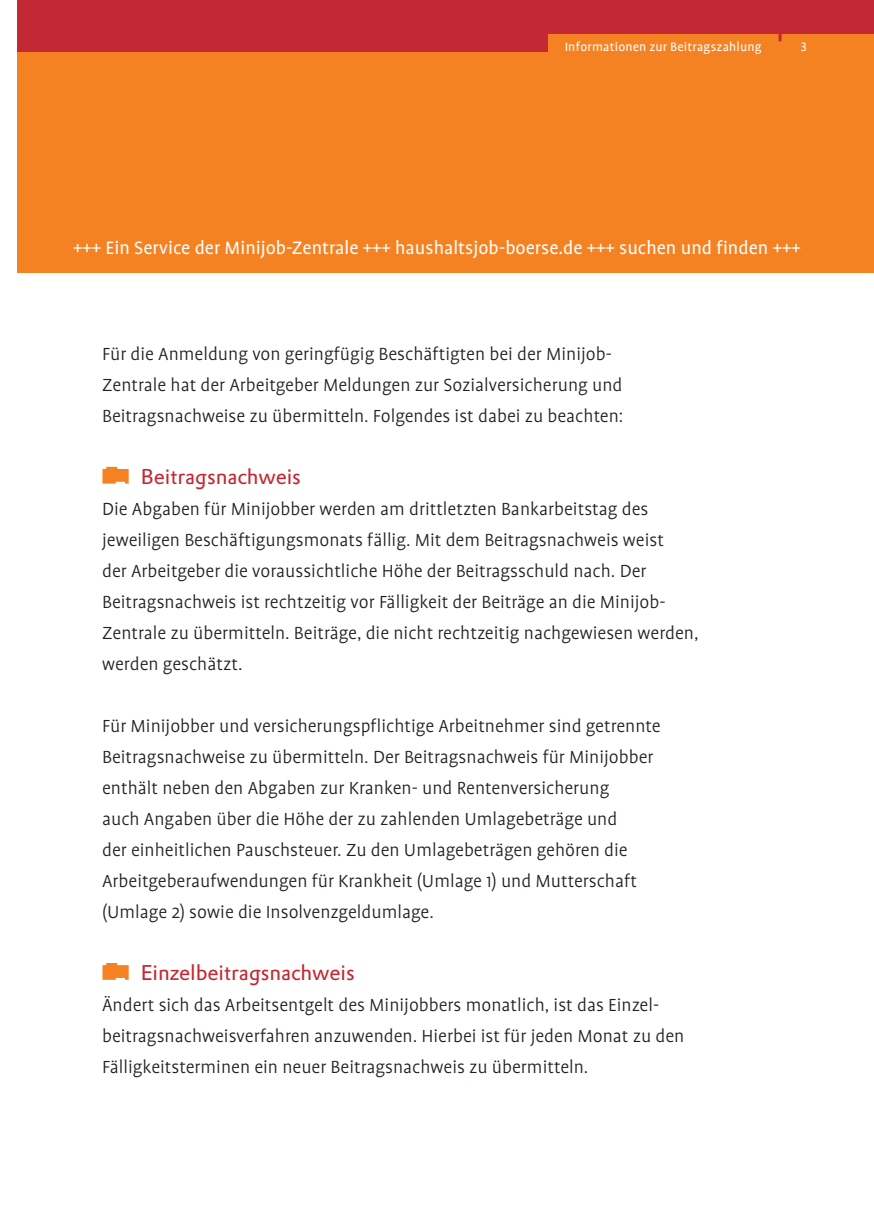
<style>
.page{position:relative;width:874px;height:1225px;background:#fff}
.page>*{position:absolute;margin:0;border:0;box-sizing:border-box;transform-origin:0 0}
.t1{font:21px "DTL Prokyon T";color:#c32834}
.t2{font:20.4px "Profile";color:#fff}
.t3{font:300 20px/31px "Profile";color:#231f20}
.t4{font:14px "Profile";letter-spacing:.015em;color:#fff}
.t5{font:14px "Profile NO";color:#fff}
</style>
<div class="page">
<div style="left:17px;top:17px;width:856px;height:255px;background:#f58222"></div>
<div style="left:17px;top:0;width:856px;height:51px;background:#c32834"></div>
<div style="left:548px;top:34px;width:325px;height:20px;background:#f58222"></div>
<svg style="left:778px;top:34px;width:3px;height:7px"></svg>
<svg style="left:102px;top:467px;width:27px;height:16px"></svg>
<svg style="left:102px;top:963px;width:27px;height:16px"></svg>
<p class="t4" style="left:564px;top:39px;width:198px">Informationen zur Beitragszahlung</p>
<p class="t5" style="left:800px;top:40px;width:8px">3</p>
<p class="t2" style="left:73px;top:237px;width:728px">+++ Ein Service der Minijob-Zentrale +++ haushaltsjob-boerse.de +++ suchen und finden +++</p>
<p class="t3" style="left:102px;top:338px;width:522px">Für die Anmeldung von geringfügig Beschäftigten bei der Minijob-<br>Zentrale hat der Arbeitgeber Meldungen zur Sozialversicherung und<br>Beitragsnachweise zu übermitteln. Folgendes ist dabei zu beachten:</p>
<p class="t1" style="left:141px;top:463px;width:162px">Beitragsnachweis</p>
<p class="t3" style="left:102px;top:493px;width:597px">Die Abgaben für Minijobber werden am drittletzten Bankarbeitstag des jeweiligen Beschäftigungsmonats fällig. Mit dem Beitragsnachweis weist<br>der Arbeitgeber die voraussichtliche Höhe der Beitragsschuld nach. Der Beitragsnachweis ist rechtzeitig vor Fälligkeit der Beiträge an die Minijob-Zentrale zu übermitteln. Beiträge, die nicht rechtzeitig nachgewiesen werden, werden geschätzt.</p>
<p class="t3" style="left:102px;top:710px;width:560px">Für Minijobber und versicherungspflichtige Arbeitnehmer sind getrennte Beitragsnachweise zu übermitteln. Der Beitragsnachweis für Minijobber enthält neben den Abgaben zur Kranken- und Rentenversicherung<br>auch Angaben über die Höhe der zu zahlenden Umlagebeträge und<br>der einheitlichen Pauschsteuer. Zu den Umlagebeträgen gehören die Arbeitgeberaufwendungen für Krankheit (Umlage 1) und Mutterschaft (Umlage 2) sowie die Insolvenzgeldumlage.</p>
<p class="t1" style="left:141px;top:959px;width:215px">Einzelbeitragsnachweis</p>
<p class="t3" style="left:102px;top:989px;width:583px">Ändert sich das Arbeitsentgelt des Minijobbers monatlich, ist das Einzel&shy;beitragsnachweisverfahren anzuwenden. Hierbei ist für jeden Monat zu den<br>Fälligkeitsterminen ein neuer Beitragsnachweis zu übermitteln.</p>
</div>
